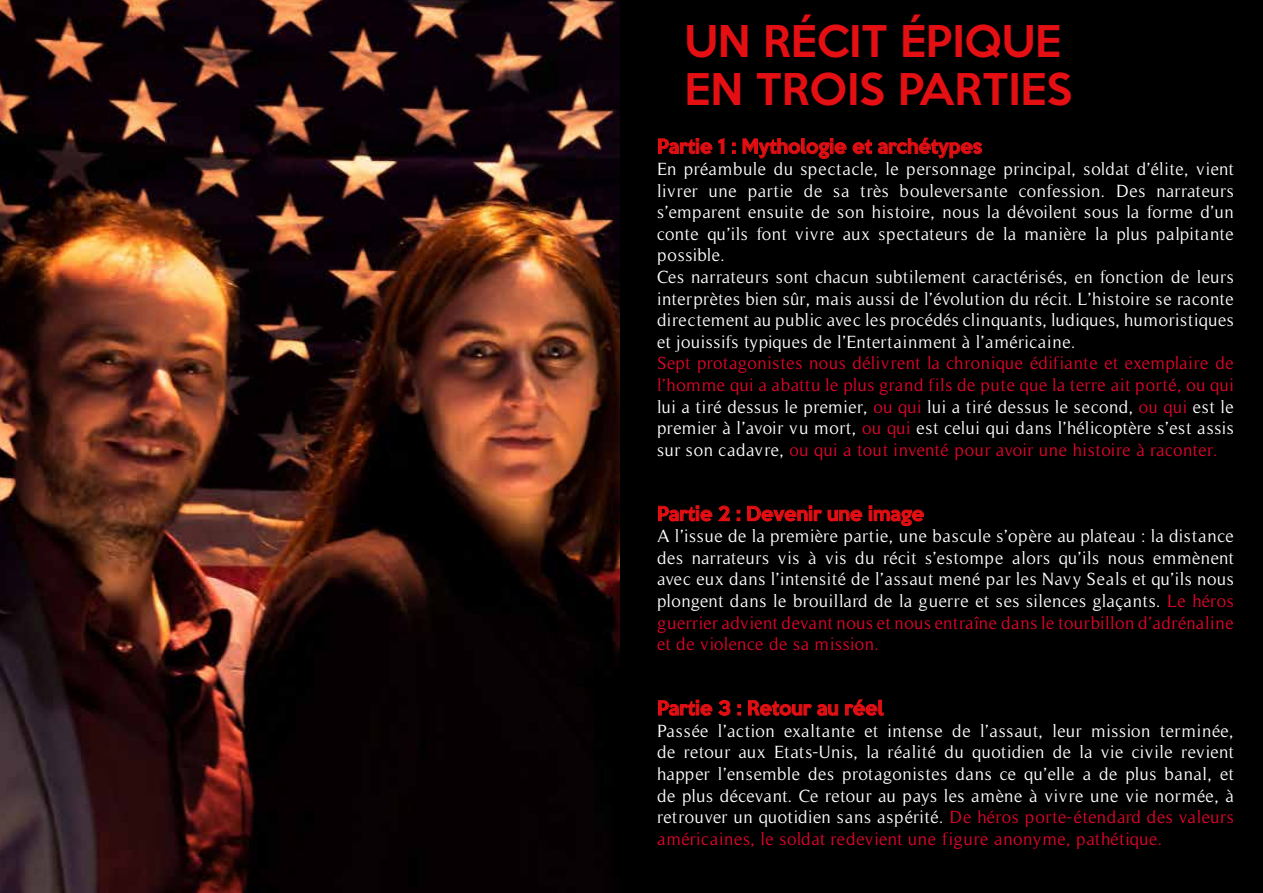
<style>
.page{position:relative;width:1263px;height:893px;background:#fff}
.page>*{position:absolute;margin:0;border:0;box-sizing:border-box;transform-origin:0 0}
.t1{font:500 40.05px/48px "Keep Calm";color:#e30f13}
.t2{font:18px/21.6px "Timeless";letter-spacing:.03em;color:#fff;text-align:justify}
.t3{font:18px/21.6px "Timeless";letter-spacing:.03em;color:#e2042b;text-align:justify}
.t4{font:500 18px "Keep Calm";color:#e30f13}
.s1{color:#fff}
.s2{color:#e2042b}
</style>
<div class="page">
<img style="left:0;top:0;width:621px;height:893px">
<div style="left:621px;top:0;width:642px;height:893px;background:#000"></div>
<svg style="left:658px;top:138px;width:67px;height:16px"></svg>
<svg style="left:732px;top:143px;width:3px;height:10px"></svg>
<svg style="left:742px;top:137px;width:240px;height:22px"></svg>
<svg style="left:658px;top:505px;width:72px;height:17px"></svg>
<svg style="left:737px;top:510px;width:3px;height:11px"></svg>
<svg style="left:747px;top:505px;width:116px;height:17px"></svg>
<svg style="left:869px;top:506px;width:55px;height:20px"></svg>
<svg style="left:658px;top:700px;width:73px;height:16px"></svg>
<svg style="left:738px;top:705px;width:3px;height:10px"></svg>
<svg style="left:748px;top:700px;width:90px;height:16px"></svg>
<svg style="left:845px;top:699px;width:39px;height:17px"></svg>
<h1 class="t1" style="left:685px;top:14px;width:389px">UN RÉCIT ÉPIQUE<br>EN TROIS PARTIES</h1>
<p class="t4" style="left:657px;top:131px;width:327px">Partie 1 : Mythologie et archétypes</p>
<p class="t2" style="left:657px;top:158px;width:578px;text-align:left">En préambule du spectacle, le personnage principal, soldat d’élite, vient livrer une partie de sa très bouleversante confession. Des narrateurs s’emparent ensuite de son histoire, nous la dévoilent sous la forme d’un conte qu’ils font vivre aux spectateurs de la manière la plus palpitante possible.<br>Ces narrateurs sont chacun subtilement caractérisés, en fonction de leurs interprètes bien sûr, mais aussi de l’évolution du récit. L’histoire se raconte directement au public avec les procédés clinquants, ludiques, humoristiques et jouissifs typiques de l’Entertainment à l’américaine.</p>
<p class="t3" style="left:657px;top:353px;width:578px">Sept protagonistes nous délivrent la chronique édifiante et exemplaire de l’homme qui a abattu le plus grand fils de pute que la terre ait porté, ou qui <span class="s1">lui a tiré dessus le premier,</span> ou qui <span class="s1">lui a tiré dessus le second,</span> ou qui <span class="s1">est le premier à l’avoir vu mort,</span> ou qui <span class="s1">est celui qui dans l’hélicoptère s’est assis sur son cadavre,</span> ou qui a tout inventé pour avoir une histoire à raconter.</p>
<p class="t4" style="left:657px;top:498px;width:269px">Partie 2 : Devenir une image</p>
<p class="t2" style="left:657px;top:525px;width:578px">A l’issue de la première partie, une bascule s’opère au plateau : la distance des narrateurs vis à vis du récit s’estompe alors qu’ils nous emmènent avec eux dans l’intensité de l’assaut mené par les Navy Seals et qu’ils nous plongent dans le brouillard de la guerre et ses silences glaçants. <span class="s2">Le héros guerrier advient devant nous et nous entraîne dans le tourbillon d’adrénaline et de violence de sa mission.</span></p>
<p class="t4" style="left:657px;top:692px;width:228px">Partie 3 : Retour au réel</p>
<p class="t2" style="left:657px;top:720px;width:578px">Passée l’action exaltante et intense de l’assaut, leur mission terminée, de retour aux Etats-Unis, la réalité du quotidien de la vie civile revient happer l’ensemble des protagonistes dans ce qu’elle a de plus banal, et de plus décevant. Ce retour au pays les amène à vivre une vie normée, à retrouver un quotidien sans aspérité. <span class="s2">De héros porte-étendard des valeurs américaines, le soldat redevient une figure anonyme, pathétique.</span></p>
</div>
